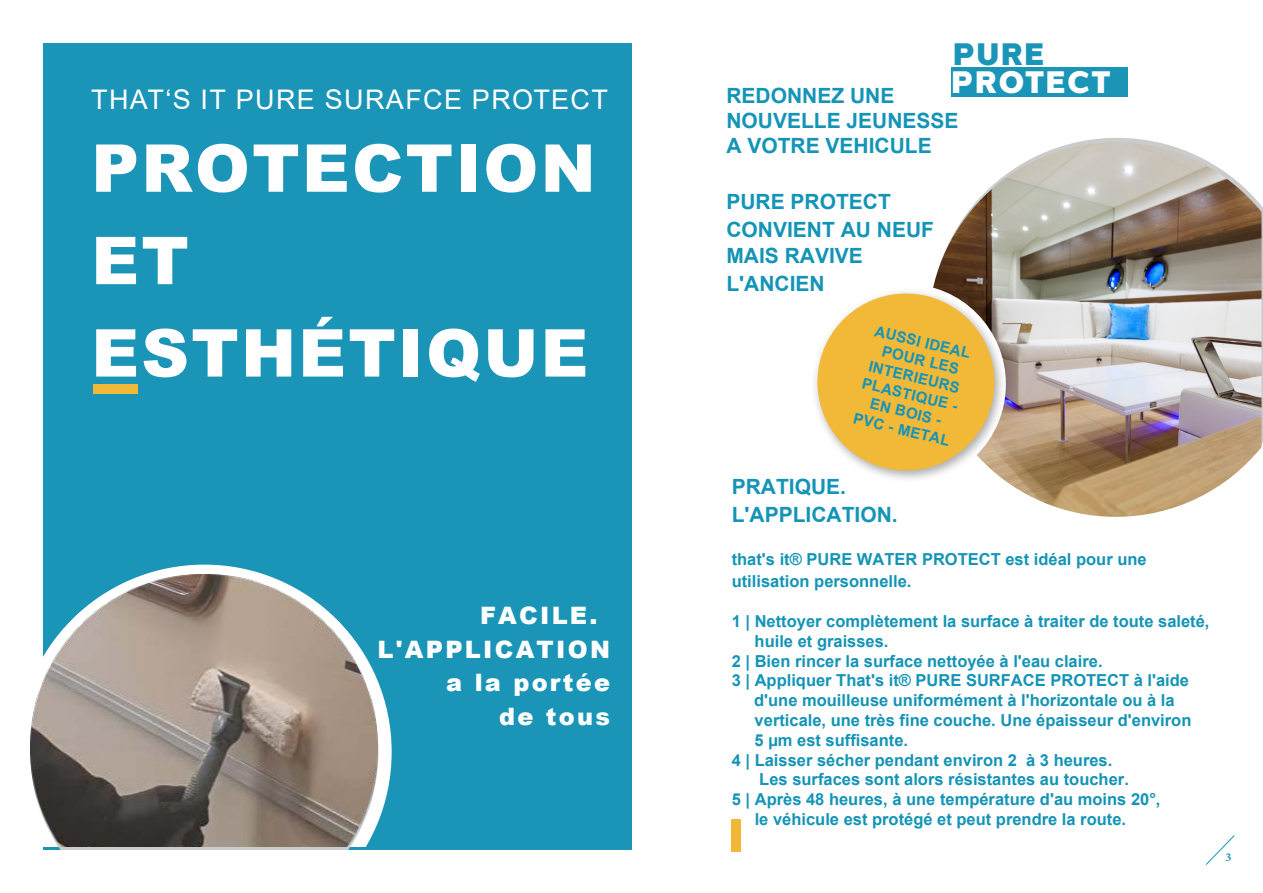
<style>
.page{position:relative;width:1263px;height:893px;background:#fff}
.page>*{position:absolute;margin:0;border:0;box-sizing:border-box;transform-origin:0 0}
.t1{font:900 66px/92.4px "Arial";letter-spacing:.035em;color:#fff}
.t2{font:900 31.05px "Halcom";letter-spacing:.04em;color:#fff}
.t3{font:900 31.05px "Halcom";color:#1a95b7}
.t4{font:27px "Arial";letter-spacing:.05em;color:#fff}
.t5{font:900 24px "Arial";letter-spacing:.095em;color:#fff}
.t6{font:700 21px/28px "Arial";color:#1494b6}
.t7{font:700 16.5px/22px "Arial";color:#1494b6}
.t8{font:700 15px/18px "Arial";color:#1494b6;text-align:center}
.t9{font:700 12px "Minion Pro";color:#1a95b7}
.s1{font-family:"Halcom";font-size:75.9px;color:#f2b838}
.s2{font-style:inherit}
</style>
<div class="page">
<div style="left:43px;top:43px;width:588px;height:807px;background:#1a95b7"></div>
<svg style="left:1205px;top:835px;width:30px;height:30px"></svg>
<img style="left:933px;top:142px;width:328px;height:375px">
<div style="left:811px;top:287px;width:195px;height:196px;background:#1a1a1a;opacity:.37"></div>
<svg style="left:811px;top:285px;width:192px;height:194px"></svg>
<svg style="left:143px;top:565px;width:249px;height:257px"></svg>
<div style="left:950px;top:68px;width:177px;height:29px;background:#1a95b7"></div>
<div style="left:731px;top:820px;width:10px;height:32px;background:#f2b838"></div>
<img style="left:31px;top:575px;width:347px;height:272px">
<h3 class="t4" style="left:91px;top:81px;width:518px">THAT‘S IT PURE SURAFCE PROTECT</h3>
<h1 class="t1" style="left:91px;top:120px;width:506px">PROTECTION<br>ET <span class="s1">_</span>ESTHÉTIQUE</h1>
<h3 class="t5" style="left:480px;top:598px;width:119px">FACILE.</h3>
<h3 class="t5" style="left:378px;top:632px;width:234px">L'APPLICATION</h3>
<h3 class="t5" style="left:446px;top:665px;width:165px">a la portée</h3>
<h3 class="t5" style="left:499px;top:699px;width:112px">de tous</h3>
<h2 class="t3" style="left:953px;top:29px;width:93px">PURE</h2>
<h2 class="t2" style="left:951px;top:57px;width:161px">PROTECT</h2>
<p class="t6" style="left:726px;top:83px;width:234px;line-height:25.2px">REDONNEZ UNE<br>NOUVELLE JEUNESSE<br>A VOTRE VEHICULE</p>
<p class="t6" style="left:726px;top:188px;width:209px">PURE PROTECT<br>CONVIENT AU NEUF</p>
<p class="t6" style="left:726px;top:241px;width:138px">MAIS RAVIVE<br>L'ANCIEN</p>
<p class="t8" style="left:876px;top:322px;width:100px;rotate:13deg">AUSSI IDEAL<br>POUR LES<br>INTERIEURS<br>PLASTIQUE -<br>EN BOIS -<br>PVC - METAL</p>
<p class="t6" style="left:732px;top:472px;width:168px">PRATIQUE.<br>L'APPLICATION.</p>
<p class="t7" style="left:732px;top:549px;width:416px">that's it® PURE WATER PROTECT est idéal pour une utilisation personnelle.</p>
<p class="t7" style="left:732px;top:610px;width:479px">1 | Nettoyer complètement la <span class="s2">surface à traiter</span> de toute saleté,</p>
<p class="t7" style="left:755px;top:630px;width:135px">huile et graisses.</p>
<p class="t7" style="left:732px;top:650px;width:372px">2 | Bien rincer la surface nettoyée à l'eau claire.</p>
<p class="t7" style="left:732px;top:670px;width:459px">3 | Appliquer <span class="s2">T</span>hat's it® PURE <span class="s2">SURFACE</span> PROTECT à l'aide</p>
<p class="t7" style="left:754px;top:690px;width:422px">d'une mouilleuse uniformément à l'horizontale ou à la</p>
<p class="t7" style="left:755px;top:709px;width:438px">verticale, une très fine couche. Une épaisseur d'environ</p>
<p class="t7" style="left:755px;top:729px;width:155px">5 µm est suffisante.</p>
<p class="t7" style="left:732px;top:749px;width:382px">4 | Laisser sécher pendant environ 2 à 3 heures.</p>
<p class="t7" style="left:759px;top:769px;width:371px">Les surfaces sont alors résistantes au toucher.</p>
<p class="t7" style="left:732px;top:788px;width:430px">5 | Après 48 heures, à une température d'au moins 20°,</p>
<p class="t7" style="left:755px;top:808px;width:373px">le véhicule est protégé et peut prendre la route.</p>
<p class="t9" style="left:1225px;top:848px;width:7px">3</p>
</div>
